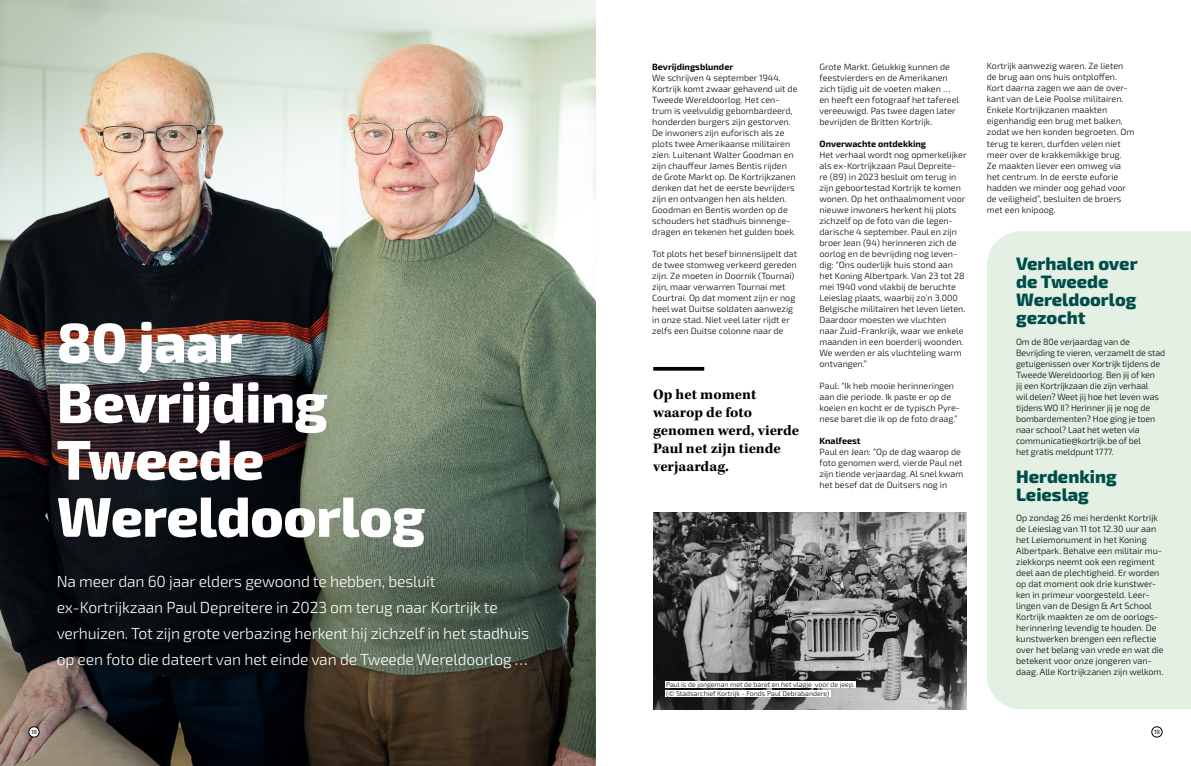
<style>
.page{position:relative;width:1191px;height:766px;background:#fff}
.page>*{position:absolute;margin:0;border:0;box-sizing:border-box;transform-origin:0 0}
.t1{font:800 56px/58px "Exo 2";letter-spacing:-.01em;color:#fff}
.t2{font:800 18px/18px "Exo 2";color:#004c4a}
.t3{font:300 16px/26px "Exo 2";letter-spacing:-.01em;color:#fff}
.t4{font:700 15px/18px "Kepler Std";color:#000}
.t5{font:300 9px/11px "Exo 2";color:#000}
.t6{font:700 9px "Exo 2";color:#000}
.t7{font:300 7px/9px "Exo 2";color:#000}
.t8{font:6px "Exo 2";color:#000}
</style>
<div class="page">
<img style="left:0;top:0;width:595px;height:349px">
<svg style="left:0;top:349px;width:595px;height:416px;background:#3b4039"></svg>
<hr style="left:653px;top:367px;width:51px;height:3px;background:#000">
<img style="left:653px;top:512px;width:314px;height:197px">
<div style="left:665px;top:681px;width:190px;height:6px;background:#fff"></div>
<div style="left:665px;top:690px;width:165px;height:6px;background:#fff"></div>
<div style="left:987px;top:231px;width:204px;height:478px;background:#e3f0e3"></div>
<div style="left:29px;top:726px;width:10px;height:11px;background:#fff;border-radius:50%"></div>
<div style="left:28px;top:726px;width:12px;height:11px;border:1px solid #000;border-radius:50%"></div>
<div style="left:1151px;top:726px;width:11px;height:11px;border:1px solid #000;border-radius:50%"></div>
<h1 class="t1" style="left:57px;top:310px;width:370px">80 jaar<br>Bevrijding<br>Tweede<br>Wereldoorlog</h1>
<p class="t3" style="left:57px;top:567px;width:474px">Na meer dan 60 jaar elders gewoond te hebben, besluit ex-Kortrijkzaan Paul Depreitere in 2023 om terug naar Kortrijk te verhuizen. Tot zijn grote verbazing herkent hij zichzelf in het stadhuis op een foto die dateert van het einde van de Tweede Wereldoorlog …</p>
<p class="t6" style="left:652px;top:60px;width:82px">Bevrijdingsblunder</p>
<p class="t5" style="left:652px;top:72px;width:147px">We schrijven 4 september 1944.<br>Kortrijk komt zwaar gehavend uit de Tweede Wereldoorlog. Het cen&shy;trum is veelvuldig gebombardeerd, honderden burgers zijn gestorven.<br>De inwoners zijn euforisch als ze plots twee Amerikaanse militairen zien. Luitenant Walter Goodman en zijn chauffeur James Bentis rijden de Grote Markt op. De Kortrijkzanen denken dat het de eerste bevrijders zijn en ontvangen hen als helden.<br>Goodman en Bentis worden op de schouders het stadhuis binnenge&shy;dragen en tekenen het gulden boek.</p>
<p class="t5" style="left:652px;top:248px;width:146px">Tot plots het besef binnensijpelt dat de twee stomweg verkeerd gereden zijn. Ze moeten in Doornik (Tournai) zijn, maar verwarren Tournai met Courtrai. Op dat moment zijn er nog heel wat Duitse soldaten aanwezig in onze stad. Niet veel later rijdt er zelfs een Duitse colonne naar de</p>
<h3 class="t4" style="left:653px;top:386px;width:147px">Op het moment waarop de foto genomen werd, vierde<br>Paul net zijn tiende verjaardag.</h3>
<p class="t5" style="left:819px;top:61px;width:141px">Grote Markt. Gelukkig kunnen de feestvierders en de Amerikanen zich tijdig uit de voeten maken … en heeft een fotograaf het tafereel vereeuwigd. Pas twee dagen later bevrijden de Britten Kortrijk.</p>
<p class="t6" style="left:819px;top:137px;width:108px">Onverwachte ontdekking</p>
<p class="t5" style="left:819px;top:149px;width:148px">Het verhaal wordt nog opmerkelijker als ex-Kortrijkzaan Paul Depreite&shy;re (89) in 2023 besluit om terug in zijn geboortestad Kortrijk te komen wonen. Op het onthaalmoment voor nieuwe inwoners herkent hij plots zichzelf op de foto van die legen&shy;darische 4 september. Paul en zijn broer Jean (94) herinneren zich de oorlog en de bevrijding nog leven&shy;dig: “Ons ouderlijk huis stond aan het Koning Albertpark. Van 23 tot 28 mei 1940 vond vlakbij de beruchte Leieslag plaats, waarbij zo’n 3.000<br>Belgische militairen het leven lieten.<br>Daardoor moesten we vluchten naar Zuid-Frankrijk, waar we enkele maanden in een boerderij woonden.<br>We werden er als vluchteling warm ontvangen.”</p>
<p class="t5" style="left:819px;top:379px;width:142px">Paul: “Ik heb mooie herinneringen aan die periode. Ik paste er op de koeien en kocht er de typisch Pyre&shy;nese baret die ik op de foto draag.”</p>
<p class="t6" style="left:819px;top:433px;width:43px">Knalfeest</p>
<p class="t5" style="left:819px;top:445px;width:145px">Paul en Jean: “Op de dag waarop de foto genomen werd, vierde Paul net zijn tiende verjaardag. Al snel kwam het besef dat de Duitsers nog in</p>
<p class="t7" style="left:666px;top:679px;width:190px">Paul is de jongeman met de baret en het vlagje voor de jeep. (© Stadsarchief Kortrijk - Fonds Paul Debrabandere)</p>
<p class="t5" style="left:986px;top:60px;width:149px">Kortrijk aanwezig waren. Ze lieten de brug aan ons huis ontploffen.<br>Kort daarna zagen we aan de over&shy;kant van de Leie Poolse militairen.<br>Enkele Kortrijkzanen maakten eigenhandig een brug met balken, zodat we hen konden begroeten. Om terug te keren, durfden velen niet meer over de krakkemikkige brug.<br>Ze maakten liever een omweg via het centrum. In de eerste euforie hadden we minder oog gehad voor de veiligheid”, besluiten de broers met een knipoog.</p>
<h2 class="t2" style="left:1016px;top:254px;width:123px">Verhalen over de Tweede<br>Wereldoorlog gezocht</h2>
<p class="t5" style="left:1016px;top:336px;width:150px">Om de 80e verjaardag van de Bevrijding te vieren, verzamelt de stad getuigenissen over Kortrijk tijdens de Tweede Wereldoorlog. Ben jij of ken<br>jij een Kortrijkzaan die zijn verhaal<br>wil delen? Weet jij hoe het leven was tijdens WO II? Herinner jij je nog de bombardementen? Hoe ging je toen naar school? Laat het weten via communicatie@kortrijk.be of bel<br>het gratis meldpunt 1777.</p>
<h2 class="t2" style="left:1016px;top:466px;width:102px">Herdenking<br>Leieslag</h2>
<p class="t5" style="left:1016px;top:512px;width:149px">Op zondag 26 mei herdenkt Kortrijk de Leieslag van 11 tot 12.30 uur aan het Leiemonument in het Koning Albertpark. Behalve een militair mu&shy;ziekkorps neemt ook een regiment deel aan de plechtigheid. Er worden op dat moment ook drie kunstwer&shy;ken in primeur voorgesteld. Leer&shy;lingen van de Design &amp; Art School Kortrijk maakten ze om de oorlogs&shy;herinnering levendig te houden. De kunstwerken brengen een reflectie over het belang van vrede en wat die betekent voor onze jongeren van&shy;daag. Alle Kortrijkzanen zijn welkom.</p>
<p class="t8" style="left:31px;top:727px;width:8px">18</p>
<p class="t8" style="left:1154px;top:727px;width:7px">19</p>
</div>
